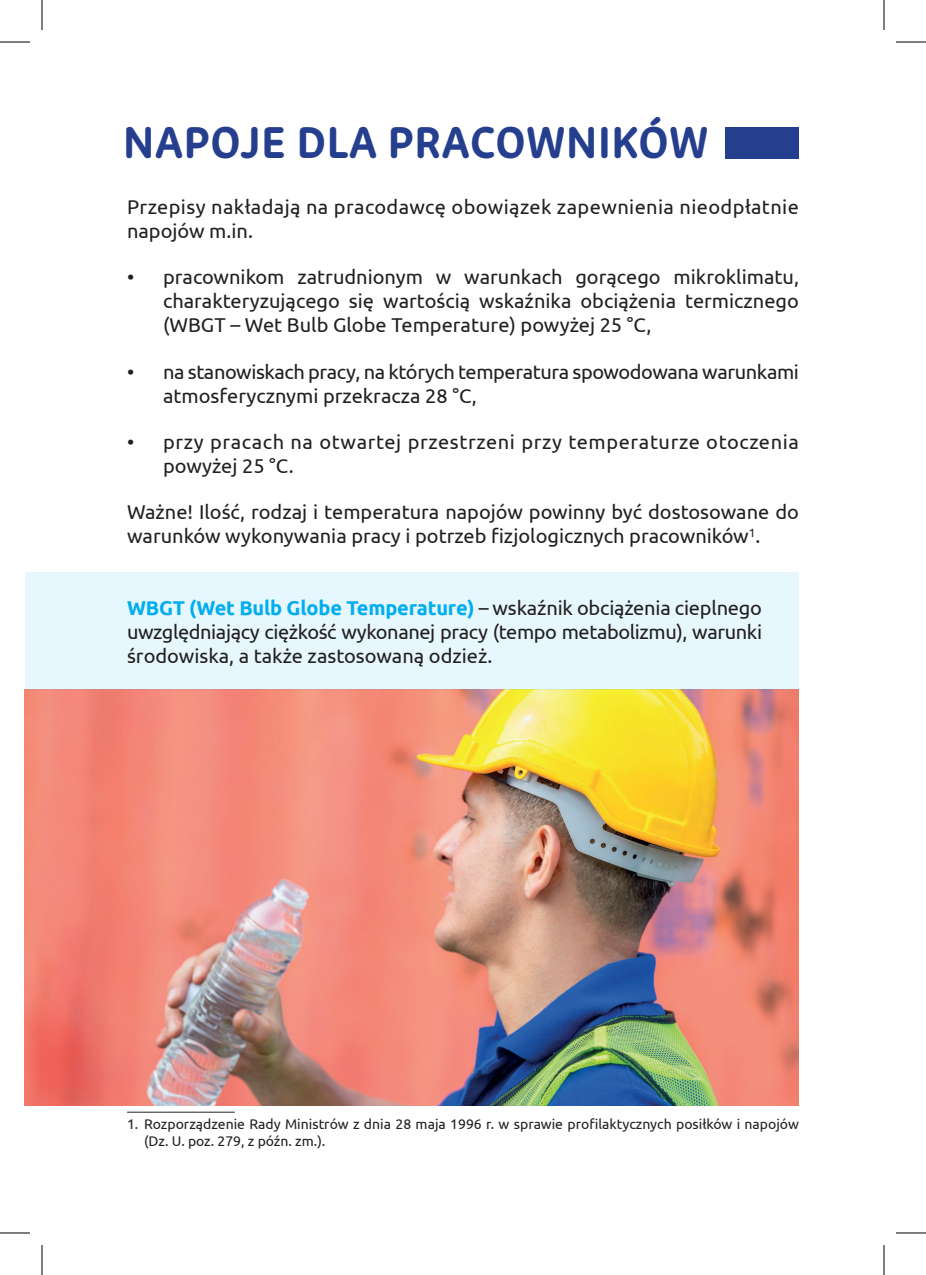
<style>
.page{position:relative;width:926px;height:1275px;background:#fff}
.page>*{position:absolute;margin:0;border:0;box-sizing:border-box;transform-origin:0 0}
.t1{font:700 44px "New Zen";color:#253f8e}
.t2{font:20px/24px "Ubuntu";color:#231f20;text-align:justify}
.t3{font:20px/24px "Ubuntu";letter-spacing:-.02em;color:#231f20}
.t4{font:20px/24px "Ubuntu";letter-spacing:.02em;color:#231f20}
.t5{font:20px/24px "Ubuntu";letter-spacing:.03em;color:#231f20}
.t6{font:14px/16.8px "Ubuntu";color:#231f20}
.s1{font-weight:700;color:#00aeef}
</style>
<div class="page">
<img style="left:25px;top:690px;width:774px;height:415px">
<div style="left:25px;top:572px;width:774px;height:118px;background:#e6f7fd"></div>
<div style="left:725px;top:127px;width:74px;height:31px;background:#253f8e"></div>
<hr style="left:127px;top:1111px;width:108px;height:1px;background:#231f20">
<hr style="left:0;top:42px;width:30px;height:1px;background:#000">
<hr style="left:896px;top:42px;width:30px;height:1px;background:#000">
<hr style="left:0;top:1232px;width:30px;height:1px;background:#000">
<hr style="left:896px;top:1232px;width:30px;height:1px;background:#000">
<hr style="left:42px;top:0;width:1px;height:30px;background:#000">
<hr style="left:42px;top:1245px;width:1px;height:30px;background:#000">
<hr style="left:884px;top:0;width:1px;height:30px;background:#000">
<hr style="left:884px;top:1245px;width:1px;height:30px;background:#000">
<h1 class="t1" style="left:123px;top:116px;width:587px">NAPOJE DLA PRACOWNIKÓW</h1>
<p class="t4" style="left:127px;top:195px;width:673px">Przepisy nakładają na pracodawcę obowiązek zapewnienia nieodpłatnie napojów m.in.</p>
<p class="t2" style="left:163px;top:265px;width:637px;text-indent:-36px">• pracownikom zatrudnionym w warunkach gorącego mikroklimatu, charakteryzującego się wartością wskaźnika obciążenia termicznego (WBGT – Wet Bulb Globe Temperature) powyżej 25 °C,</p>
<p class="t3" style="left:163px;top:359px;width:637px;text-indent:-36px">• na stanowiskach pracy, na których temperatura spowodowana warunkami atmosferycznymi przekracza 28 °C,</p>
<p class="t5" style="left:163px;top:429px;width:637px;text-indent:-36px">• przy pracach na otwartej przestrzeni przy temperaturze otoczenia powyżej 25 °C.</p>
<p class="t2" style="left:127px;top:499px;width:673px">Ważne! Ilość, rodzaj i temperatura napojów powinny być dostosowane do warunków wykonywania pracy i potrzeb fizjologicznych pracowników<sup>1</sup>.</p>
<p class="t2" style="left:127px;top:595px;width:636px"><span class="s1">WBGT (Wet Bulb Globe Temperature)</span> – wskaźnik obciążenia cieplnego uwzględniający ciężkość wykonanej pracy (tempo metabolizmu), warunki środowiska, a także zastosowaną odzież.</p>
<p class="t6" style="left:144px;top:1115px;width:656px;text-indent:-17px">1. Rozporządzenie Rady Ministrów z dnia 28 maja 1996 r. w sprawie profilaktycznych posiłków i napojów (Dz. U. poz. 279, z późn. zm.).</p>
</div>
